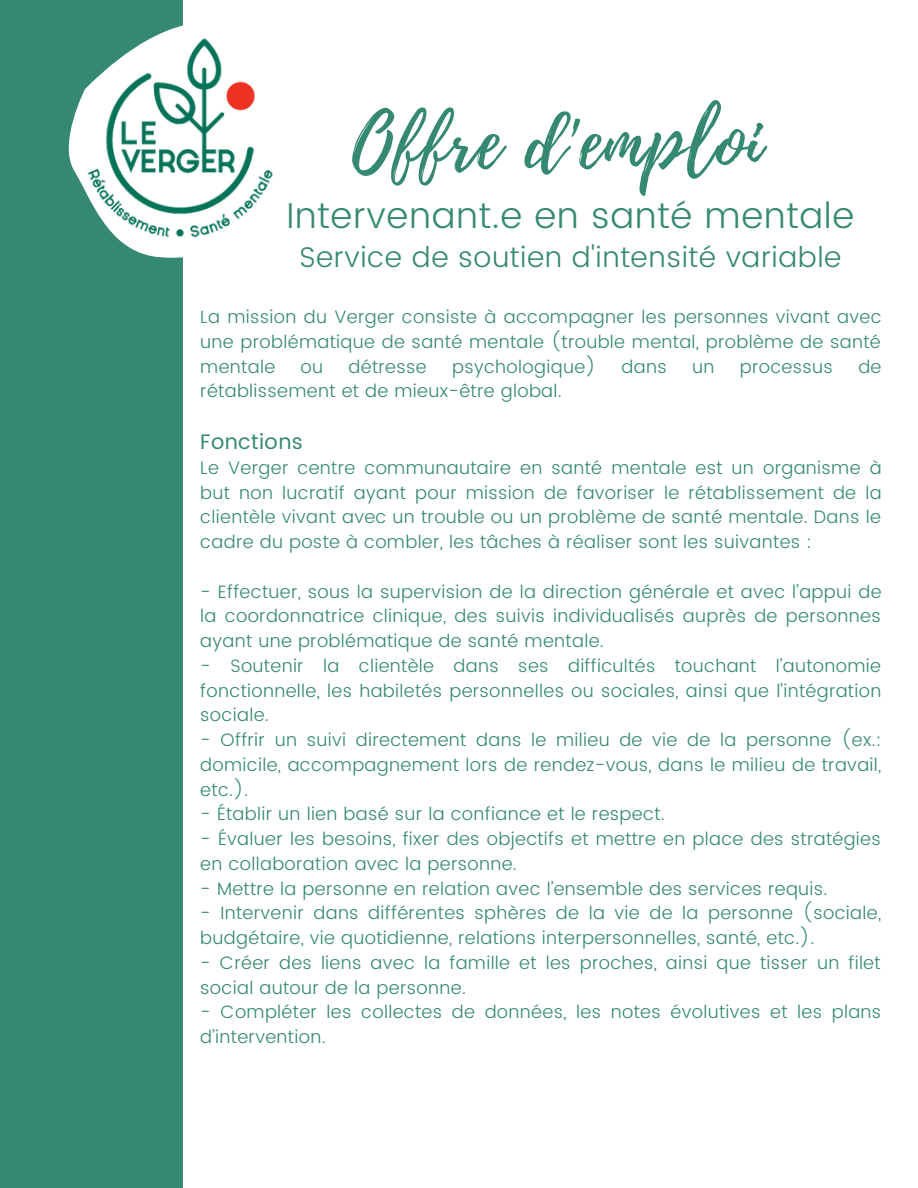
<style>
.page{position:relative;width:918px;height:1188px;background:#fff}
.page>*{position:absolute;margin:0;border:0;box-sizing:border-box;transform-origin:0 0}
.t1{font:76.5px "Playlist Script";letter-spacing:.02em;color:#358972}
.t2{font:300 36px "Poppins";letter-spacing:.02em;color:#358972}
.t3{font:300 28.5px "Poppins";letter-spacing:.02em;color:#358972}
.t4{font:21px "Poppins";letter-spacing:.02em;color:#358972}
.t5{font:300 18px/24.8px "Poppins";letter-spacing:.02em;color:#358972;text-align:justify}
</style>
<div class="page">
<div style="left:0;top:0;width:182px;height:1188px;background:#358972"></div>
<svg style="left:68px;top:0;width:115px;height:264px"></svg>
<img style="left:78px;top:38px;width:195px;height:201px">
<p class="t1" style="left:352px;top:87px;width:411px">Offre d'emploi</p>
<p class="t2" style="left:286px;top:195px;width:570px">Intervenant.e en santé mentale</p>
<p class="t3" style="left:299px;top:241px;width:544px">Service de soutien d'intensité variable</p>
<p class="t5" style="left:200px;top:304px;width:683px">La mission du Verger consiste à accompagner les personnes vivant avec une problématique de santé mentale (trouble mental, problème de santé mentale</p>
<p class="t5" style="left:300px;top:354px;width:24px">ou</p>
<p class="t5" style="left:348px;top:354px;width:80px">détresse</p>
<p class="t5" style="left:452px;top:354px;width:145px">psychologique)</p>
<p class="t5" style="left:622px;top:354px;width:47px">dans</p>
<p class="t5" style="left:692px;top:354px;width:24px">un</p>
<p class="t5" style="left:740px;top:354px;width:95px">processus</p>
<p class="t5" style="left:858px;top:354px;width:25px">de</p>
<p class="t5" style="left:200px;top:379px;width:363px">rétablissement et de mieux-être global.</p>
<p class="t4" style="left:200px;top:430px;width:104px">Fonctions</p>
<p class="t5" style="left:200px;top:455px;width:683px">Le Verger centre communautaire en santé mentale est un organisme à but non lucratif ayant pour mission de favoriser le rétablissement de la clientèle vivant avec un trouble ou un problème de santé mentale. Dans le cadre du poste à combler, les tâches à réaliser sont les suivantes :</p>
<p class="t5" style="left:200px;top:579px;width:683px">- Effectuer, sous la supervision de la direction générale et avec l’appui de la coordonnatrice clinique, des suivis individualisés auprès de personnes ayant une problématique de santé mentale.</p>
<p class="t5" style="left:200px;top:653px;width:683px">- Soutenir la clientèle dans ses difficultés touchant l’autonomie fonctionnelle, les habiletés personnelles ou sociales, ainsi que l’intégration sociale.</p>
<p class="t5" style="left:200px;top:728px;width:683px">- Offrir un suivi directement dans le milieu de vie de la personne (ex.: domicile, accompagnement lors de rendez-vous, dans le milieu de travail, etc.).</p>
<p class="t5" style="left:200px;top:802px;width:466px">- Établir un lien basé sur la confiance et le respect.</p>
<p class="t5" style="left:200px;top:827px;width:682px">- Évaluer les besoins, fixer des objectifs et mettre en place des stratégies en collaboration avec la personne.</p>
<p class="t5" style="left:200px;top:876px;width:629px">- Mettre la personne en relation avec l’ensemble des services requis.</p>
<p class="t5" style="left:200px;top:901px;width:682px">- Intervenir dans différentes sphères de la vie de la personne (sociale, budgétaire, vie quotidienne, relations interpersonnelles, santé, etc.).</p>
<p class="t5" style="left:200px;top:950px;width:682px">- Créer des liens avec la famille et les proches, ainsi que tisser un filet social autour de la personne.</p>
<p class="t5" style="left:200px;top:1000px;width:682px">- Compléter les collectes de données, les notes évolutives et les plans d’intervention.</p>
</div>
